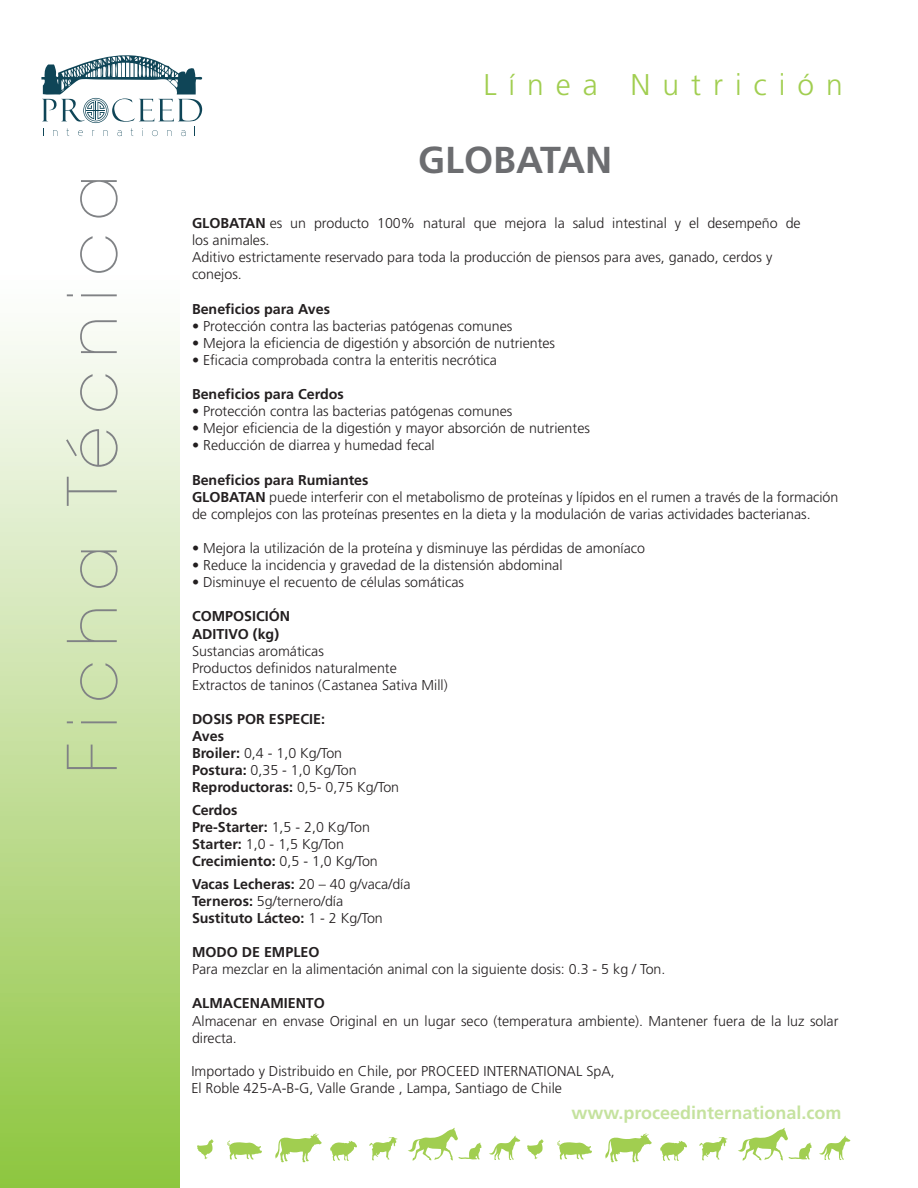
<style>
.page{position:relative;width:918px;height:1188px;background:#fff}
.page>*{position:absolute;margin:0;border:0;box-sizing:border-box;transform-origin:0 0}
.t1{font:200 67.5px "ITC Avant Garde Std";letter-spacing:.2em;color:#808285}
.t2{font:700 37.5px "Frutiger LT Std";color:#6c6d70}
.t3{font:300 30px "Frutiger LT Std";letter-spacing:.4em;color:#a1ce50}
.t4{font:700 18px "Frutiger LT Std";color:#8bc63e}
.t5{font:300 14.25px/17.1px "Frutiger LT Std";color:#231f20}
.t6{font:700 14.25px/17.1px "Frutiger LT Std";color:#231f20}
.s1{font-weight:700}
.s2{font-weight:300}
</style>
<div class="page">
<svg style="left:0;top:136px;width:180px;height:1052px"></svg>
<svg style="left:41px;top:55px;width:161px;height:81px"></svg>
<svg style="left:527px;top:1139px;width:17px;height:20px"></svg>
<svg style="left:557px;top:1140px;width:35px;height:20px"></svg>
<svg style="left:660px;top:1141px;width:27px;height:20px"></svg>
<svg style="left:605px;top:1133px;width:47px;height:29px"></svg>
<svg style="left:738px;top:1127px;width:74px;height:34px"></svg>
<svg style="left:819px;top:1135px;width:32px;height:25px"></svg>
<svg style="left:489px;top:1135px;width:31px;height:25px"></svg>
<svg style="left:699px;top:1137px;width:29px;height:23px"></svg>
<svg style="left:197px;top:1139px;width:17px;height:20px"></svg>
<svg style="left:227px;top:1140px;width:35px;height:20px"></svg>
<svg style="left:330px;top:1141px;width:27px;height:20px"></svg>
<svg style="left:275px;top:1133px;width:47px;height:29px"></svg>
<svg style="left:408px;top:1127px;width:74px;height:34px"></svg>
<svg style="left:369px;top:1137px;width:29px;height:23px"></svg>
<h1 class="t1" style="left:53px;top:774px;width:601px;rotate:-90deg">Ficha Técnica</h1>
<h3 class="t3" style="left:483px;top:68px;width:361px">Línea Nutrición</h3>
<h2 class="t2" style="left:418px;top:138px;width:195px">GLOBATAN</h2>
<p class="t5" style="left:192px;top:215px;width:610px"><span class="s1">GLOBATAN</span> es un producto 100% natural que mejora la salud intestinal y el desempeño de los animales.<br>Aditivo estrictamente reservado para toda la producción de piensos para aves, ganado, cerdos y conejos.</p>
<p class="t6" style="left:192px;top:300px;width:140px">Beneficios para Aves</p>
<p class="t5" style="left:192px;top:317px;width:322px">• Protección contra las bacterias patógenas comunes</p>
<p class="t5" style="left:192px;top:335px;width:365px">• Mejora la eficiencia de digestión y absorción de nutrientes</p>
<p class="t5" style="left:192px;top:352px;width:307px">• Eficacia comprobada contra la enteritis necrótica</p>
<p class="t6" style="left:192px;top:386px;width:153px">Beneficios para Cerdos</p>
<p class="t5" style="left:192px;top:403px;width:322px">• Protección contra las bacterias patógenas comunes</p>
<p class="t5" style="left:192px;top:420px;width:400px">• Mejor eficiencia de la digestión y mayor absorción de nutrientes</p>
<p class="t5" style="left:192px;top:437px;width:244px">• Reducción de diarrea y humedad fecal</p>
<p class="t5" style="left:192px;top:471px;width:648px"><span class="s1">Beneficios para Rumiantes<br>GLOBATAN</span> puede interferir con el metabolismo de proteínas y lípidos en el rumen a través de la formación de complejos con las proteínas presentes en la dieta y la modulación de varias actividades bacterianas.</p>
<p class="t5" style="left:192px;top:540px;width:455px">• Mejora la utilización de la proteína y disminuye las pérdidas de amoníaco</p>
<p class="t5" style="left:192px;top:557px;width:372px">• Reduce la incidencia y gravedad de la distensión abdominal</p>
<p class="t5" style="left:192px;top:574px;width:274px">• Disminuye el recuento de células somáticas</p>
<p class="t6" style="left:192px;top:608px;width:100px">COMPOSICIÓN<br>ADITIVO (kg)</p>
<p class="t5" style="left:192px;top:642px;width:257px">Sustancias aromáticas<br>Productos definidos naturalmente<br>Extractos de taninos (Castanea Sativa Mill)</p>
<p class="t6" style="left:192px;top:711px;width:209px">DOSIS POR ESPECIE:<br>Aves<br>Broiler: <span class="s2">0,4 - 1,0 Kg/Ton<br></span>Postura: <span class="s2">0,35 - 1,0 Kg/Ton<br></span>Reproductoras: <span class="s2">0,5- 0,75 Kg/Ton</span></p>
<p class="t5" style="left:192px;top:802px;width:187px"><span class="s1">Cerdos<br>Pre-Starter:</span> 1,5 - 2,0 Kg/Ton<br><span class="s1">Starter:</span> 1,0 - 1,5 Kg/Ton<br><span class="s1">Crecimiento:</span> 0,5 - 1,0 Kg/Ton</p>
<p class="t6" style="left:192px;top:875px;width:220px">Vacas Lecheras: <span class="s2">20 – 40 g/vaca/día<br></span>Terneros: <span class="s2">5g/ternero/día<br></span>Sustituto Lácteo: <span class="s2">1 - 2 Kg/Ton</span></p>
<p class="t6" style="left:192px;top:944px;width:129px">MODO DE EMPLEO</p>
<p class="t5" style="left:192px;top:961px;width:475px">Para mezclar en la alimentación animal con la siguiente dosis: 0.3 - 5 kg / Ton.</p>
<p class="t6" style="left:192px;top:995px;width:134px">ALMACENAMIENTO</p>
<p class="t5" style="left:192px;top:1012px;width:648px">Almacenar en envase Original en un lugar seco (temperatura ambiente). Mantener fuera de la luz solar directa.</p>
<p class="t5" style="left:191px;top:1062px;width:425px">Importado y Distribuido en Chile, por PROCEED INTERNATIONAL SpA,<br>El Roble 425-A-B-G, Valle Grande , Lampa, Santiago de Chile</p>
<p class="t4" style="left:571px;top:1102px;width:272px">www.proceedinternational.com</p>
</div>
